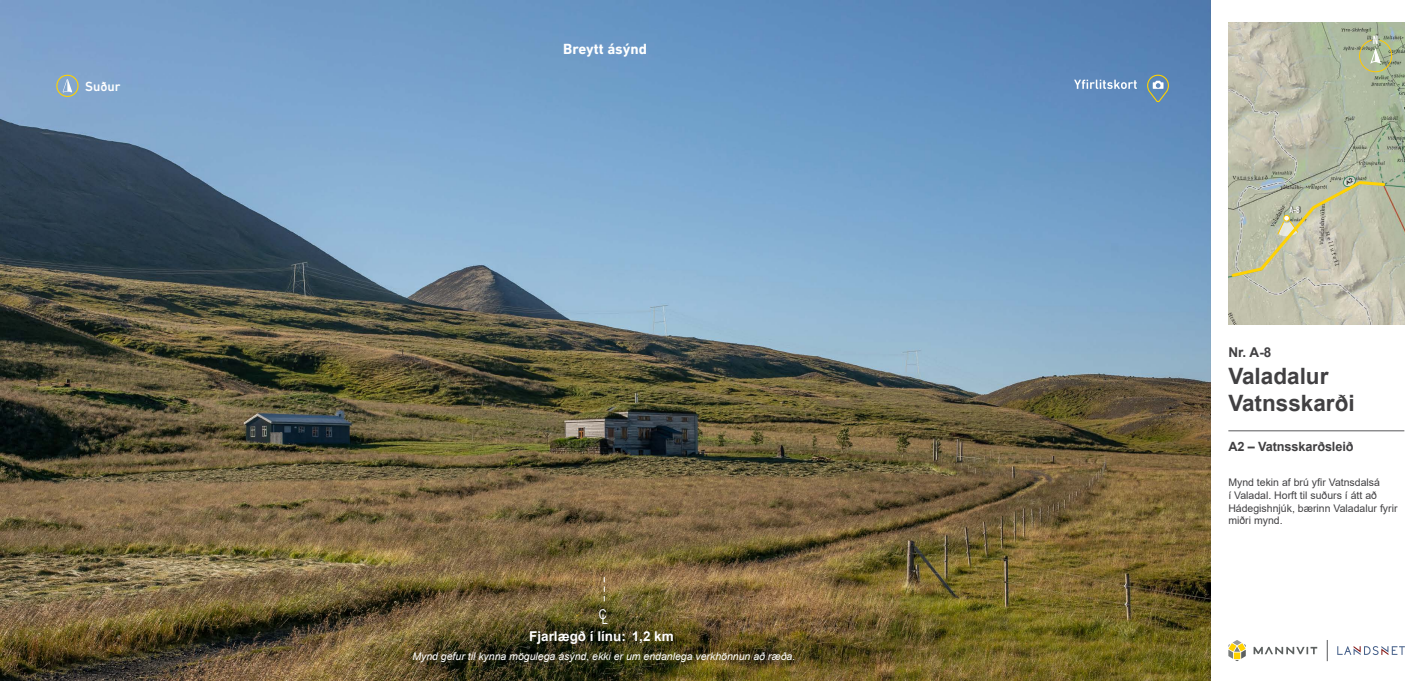
<style>
.page{position:relative;width:1423px;height:681px;background:#fff}
.page>*{position:absolute;margin:0;border:0;box-sizing:border-box;transform-origin:0 0}
.t1{font:700 22.5px/27px "Arial";color:#414042}
.t2{font:700 15px "DIN Next LT Pro";color:#fff}
.t3{font:700 13.5px "Arial";color:#fff}
.t4{font:700 13.5px "Arial";color:#414042}
.t5{font:500 13.5px "DIN Next LT Pro";color:#fff}
.t6{font:13.5px "Arial Narrow";color:#fff}
.t7{font:700 12.75px "Arial";letter-spacing:-.01em;color:#414042}
.t8{font:500 condensed 12.15px "DIN Next LT Pro";color:#fff}
.t9{font:10.5px/12.6px "Arial";color:#414042}
.t10{font:italic 10.5px "Arial";color:#fff}
.t11{font:500 condensed 9.45px "DIN Next LT Pro";color:#fff}
</style>
<div class="page">
<img style="left:0;top:0;width:1210px;height:680px">
<img style="left:1228px;top:22px;width:176px;height:302px">
<svg style="left:1358px;top:39px;width:34px;height:33px"></svg>
<hr style="left:1228px;top:430px;width:176px;height:1px;background:#58595b">
<svg style="left:604px;top:577px;width:1px;height:24px"></svg>
<svg style="left:1228px;top:640px;width:17px;height:20px"></svg>
<svg style="left:1253px;top:646px;width:64px;height:8px"></svg>
<svg style="left:1337px;top:646px;width:67px;height:8px"></svg>
<svg style="left:1326px;top:640px;width:1px;height:20px"></svg>
<svg style="left:1074px;top:80px;width:62px;height:9px"></svg>
<svg style="left:1146px;top:75px;width:22px;height:27px"></svg>
<svg style="left:63px;top:79px;width:9px;height:13px"></svg>
<div style="left:56px;top:75px;width:23px;height:22px;border:1px solid #ffd200;border-radius:50%"></div>
<svg style="left:1229px;top:174px;width:157px;height:105px"></svg>
<p class="t5" style="left:85px;top:78px;width:37px">Suður</p>
<h2 class="t2" style="left:563px;top:40px;width:85px">Breytt ásýnd</h2>
<p class="t6" style="left:599px;top:606px;width:11px">CL</p>
<p class="t10" style="left:412px;top:649px;width:384px">Mynd gefur til kynna mögulega ásýnd, ekki er um endanlega verkhönnun að ræða.</p>
<p class="t3" style="left:529px;top:626px;width:146px">Fjarlægð í línu: 1,2 km</p>
<p class="t8" style="left:1372px;top:33px;width:7px">N</p>
<p class="t11" style="left:1289px;top:204px;width:12px">A-8</p>
<p class="t4" style="left:1228px;top:342px;width:45px">Nr. A-8</p>
<h1 class="t1" style="left:1228px;top:362px;width:128px">Valadalur<br>Vatnsskarði</h1>
<p class="t7" style="left:1228px;top:438px;width:127px">A2 – Vatnsskarðsleið</p>
<p class="t9" style="left:1228px;top:476px;width:171px">Mynd tekin af brú yfir Vatnsdalsá<br>í Valadal. Horft til suðurs í átt að<br>Hádegishnjúk, bærinn Valadalur fyrir miðri mynd.</p>
</div>
